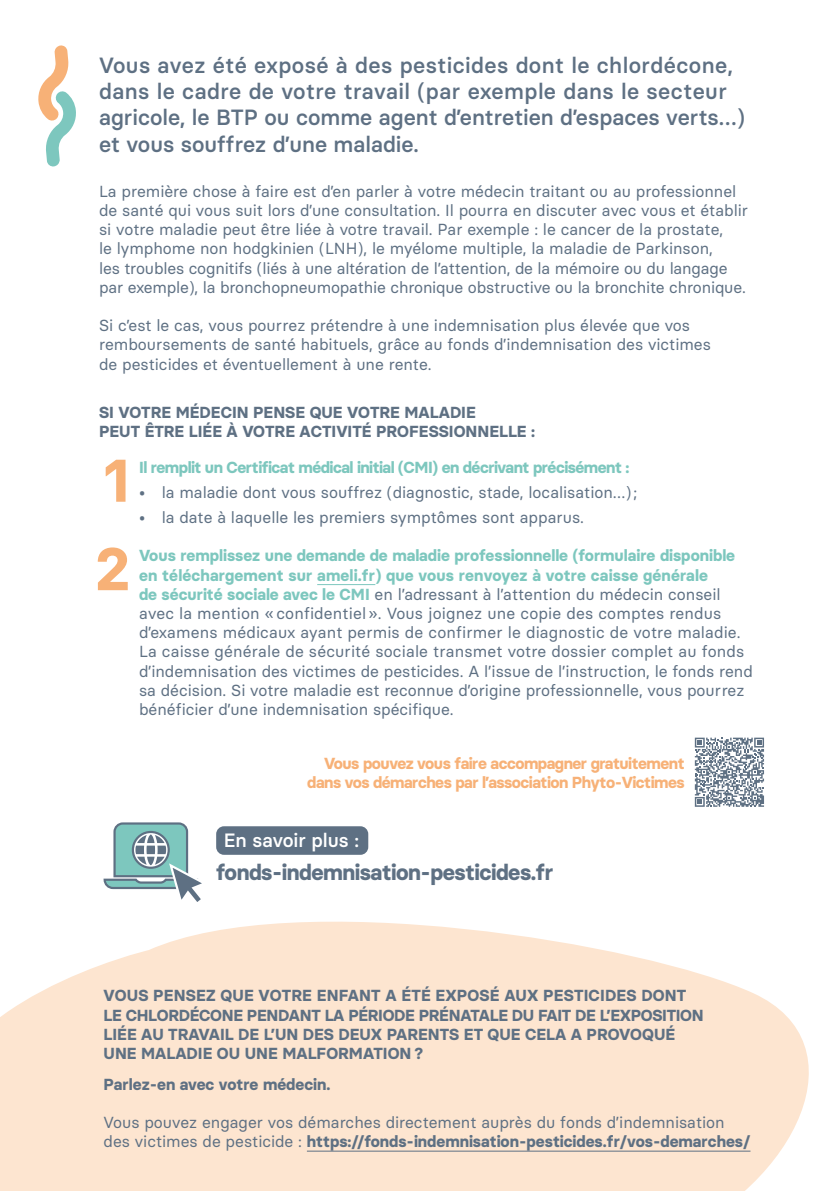
<style>
.page{position:relative;width:840px;height:1191px;background:#fff}
.page>*{position:absolute;margin:0;border:0;box-sizing:border-box;transform-origin:0 0}
.t1{font:700 60px/88.4px "Basier Circle";color:#f7b177}
.t2{font:500 22px/26.4px "Basier Circle";letter-spacing:.01em;color:#5e7083}
.t3{font:700 22px "Basier Circle";letter-spacing:-.02em;color:#5e7083}
.t4{font:500 19.2px "Basier Circle";color:#fff}
.t5{font:16px/19.2px "Basier Circle";color:#5e7083}
.t6{font:700 16px/19.2px "Basier Circle";color:#5e7083}
.t7{font:700 16px/19.2px "Basier Circle";letter-spacing:-.03em;color:#f7b177;text-align:right}
.t8{font:700 16px "Basier Circle";letter-spacing:-.03em;color:#7dc7be}
.s1{font-weight:700;color:#7dc7be}
.s2{font-weight:700}
</style>
<div class="page">
<svg style="left:0;top:921px;width:809px;height:270px;background:#fde8d6"></svg>
<hr style="left:307px;top:1150px;width:443px;height:1px;background:#5e7083">
<svg style="left:38px;top:45px;width:38px;height:122px"></svg>
<div style="left:216px;top:826px;width:152px;height:28px;background:#5e7083;border-radius:8px"></div>
<svg style="left:103px;top:822px;width:99px;height:80px"></svg>
<hr style="left:317px;top:584px;width:58px;height:1px;background:#7dc7be">
<svg style="left:694px;top:737px;width:69px;height:70px"></svg>
<h2 class="t2" style="left:99px;top:51px;width:647px">Vous avez été exposé à des pesticides dont le chlordécone, dans le cadre de votre travail (par exemple dans le secteur agricole, le BTP ou comme agent d’entretien d’espaces verts…) et vous souffrez d’une maladie.</h2>
<p class="t5" style="left:99px;top:181px;width:650px">La première chose à faire est d’en parler à votre médecin traitant ou au professionnel de santé qui vous suit lors d’une consultation. Il pourra en discuter avec vous et établir si votre maladie peut être liée à votre travail. Par exemple : le cancer de la prostate,<br>le lymphome non hodgkinien (LNH), le myélome multiple, la maladie de Parkinson,<br>les troubles cognitifs (liés à une altération de l’attention, de la mémoire ou du langage par exemple), la bronchopneumopathie chronique obstructive ou la bronchite chronique.</p>
<p class="t5" style="left:99px;top:316px;width:613px">Si c’est le cas, vous pourrez prétendre à une indemnisation plus élevée que vos remboursements de santé habituels, grâce au fonds d’indemnisation des victimes de pesticides et éventuellement à une rente.</p>
<p class="t6" style="left:99px;top:402px;width:437px">SI VOTRE MÉDECIN PENSE QUE VOTRE MALADIE<br>PEUT ÊTRE LIÉE À VOTRE ACTIVITÉ PROFESSIONNELLE :</p>
<h1 class="t1" style="left:96px;top:436px;width:36px">1<br>2</h1>
<p class="t8" style="left:139px;top:457px;width:491px">Il remplit un Certificat médical initial (CMI) en décrivant précisément :</p>
<p class="t5" style="left:139px;top:482px;width:499px">• la maladie dont vous souffrez (diagnostic, stade, localisation…);</p>
<p class="t5" style="left:139px;top:507px;width:446px">• la date à laquelle les premiers symptômes sont apparus.</p>
<p class="t5" style="left:139px;top:546px;width:615px"><span class="s1">Vous remplissez une demande de maladie professionnelle (formulaire disponible en téléchargement sur ameli.fr) que vous renvoyez à votre caisse générale<br>de sécurité sociale avec le CMI</span> en l’adressant à l’attention du médecin conseil avec la mention « confidentiel ». Vous joignez une copie des comptes rendus d’examens médicaux ayant permis de confirmer le diagnostic de votre maladie.<br>La caisse générale de sécurité sociale transmet votre dossier complet au fonds d’indemnisation des victimes de pesticides. A l’issue de l’instruction, le fonds rend sa décision. Si votre maladie est reconnue d’origine professionnelle, vous pourrez bénéficier d’une indemnisation spécifique.</p>
<p class="t7" style="left:307px;top:753px;width:378px">Vous pouvez vous faire accompagner gratuitement dans vos démarches par l’association Phyto-Victimes</p>
<p class="t4" style="left:224px;top:828px;width:136px">En savoir plus :</p>
<h2 class="t3" style="left:216px;top:858px;width:338px">fonds-indemnisation-pesticides.fr</h2>
<p class="t6" style="left:103px;top:986px;width:601px">VOUS PENSEZ QUE VOTRE ENFANT A ÉTÉ EXPOSÉ AUX PESTICIDES DONT LE CHLORDÉCONE PENDANT LA PÉRIODE PRÉNATALE DU FAIT DE L’EXPOSITION LIÉE AU TRAVAIL DE L’UN DES DEUX PARENTS ET QUE CELA A PROVOQUÉ UNE MALADIE OU UNE MALFORMATION ?</p>
<p class="t6" style="left:103px;top:1074px;width:228px">Parlez-en avec votre médecin.</p>
<p class="t5" style="left:103px;top:1112px;width:648px">Vous pouvez engager vos démarches directement auprès du fonds d’indemnisation des victimes de pesticide : <span class="s2">https://fonds-indemnisation-pesticides.fr/vos-demarches/</span></p>
</div>
